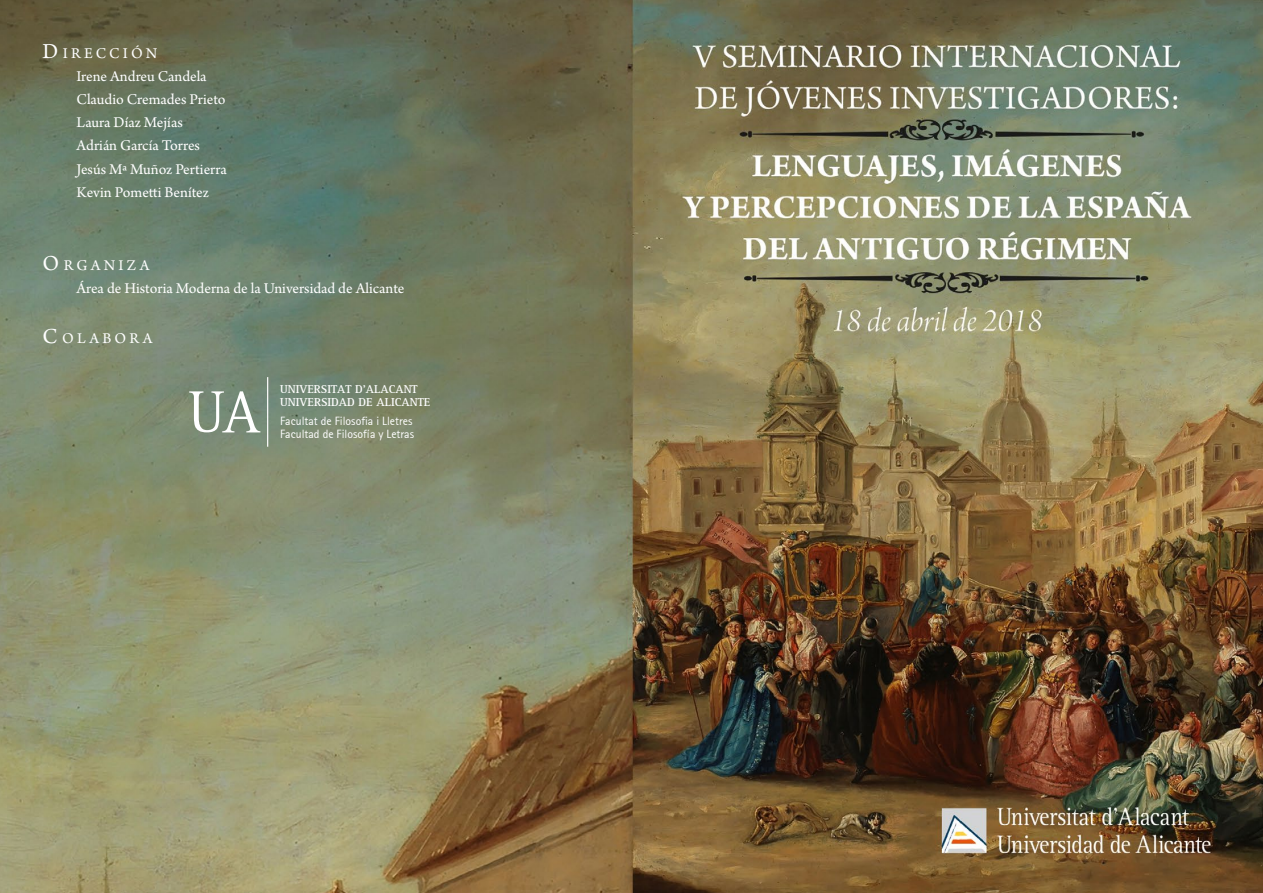
<style>
.page{position:relative;width:1263px;height:893px;background:#fff}
.page>*{position:absolute;margin:0;border:0;box-sizing:border-box;transform-origin:0 0}
.t1{font:15.75px/23.1px "Arno Pro";color:#fff}
.t2{font:15.75px "Arno Pro";letter-spacing:.205em;color:#fff}
.t3{font:11.85px/12.8px "Libre Sans Serif S Si";color:#fff}
.t4{font:700 11.7px/12.8px "Libre Serif S Si";color:#fff}
.s1{font-size:22.5px}
</style>
<div class="page">
<img style="left:0;top:0;width:1263px;height:893px">
<svg style="left:189px;top:391px;width:71px;height:41px"></svg>
<hr style="left:267px;top:377px;width:1px;height:70px;background:#fff">
<p class="t1" style="left:77px;top:42px;width:152px;text-indent:-34px"><span class="s1">D</span>IRECCIÓN<br>Irene Andreu Candela<br>Claudio Cremades Prieto<br>Laura Díaz Mejías<br>Adrián García Torres<br>Jesús Mª Muñoz Pertierra<br>Kevin Pometti Benítez</p>
<p class="t1" style="left:77px;top:255px;width:329px;text-indent:-34px"><span class="s1">O</span>RGANIZA<br>Área de Historia Moderna de la Universidad de Alicante</p>
<p class="t2" style="left:43px;top:330px;width:111px"><span class="s1">C</span>OLABORA</p>
<p class="t4" style="left:280px;top:383px;width:152px">UNIVERSITAT D’ALACANT<br>UNIVERSIDAD DE ALICANTE</p>
<p class="t3" style="left:280px;top:414px;width:135px">Facultat de Filosofia i Lletres<br>Facultad de Filosofía y Letras</p>
</div>
